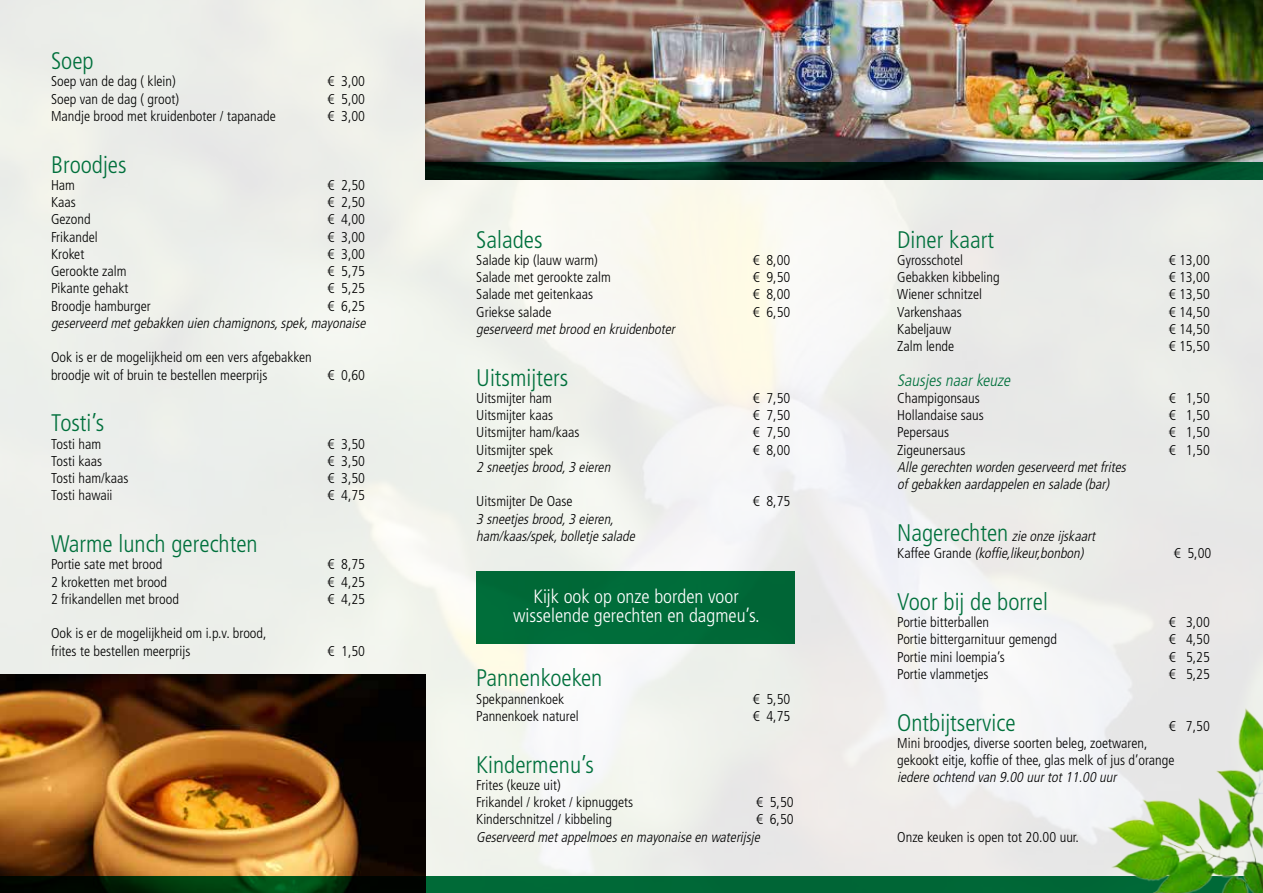
<style>
.page{position:relative;width:1263px;height:893px;background:#fff}
.page>*{position:absolute;margin:0;border:0;box-sizing:border-box;transform-origin:0 0}
.t1{font:300 condensed 24px "Frutiger LT Std";color:#00703c}
.t2{font:300 condensed 19.2px/19.2px "Frutiger LT Std";color:#fff;text-align:center}
.t3{font:italic 300 condensed 16.5px "Frutiger LT Std";color:#00703c}
.t4{font:300 condensed 14.25px/17.2px "Frutiger LT Std";color:#000}
.t5{font:italic 300 condensed 14.25px/17.2px "Frutiger LT Std";color:#000}
.s1{font-style:normal;font-size:24px;color:#00703c}
.s2{font-style:normal}
</style>
<div class="page">
<img style="left:0;top:0;width:1263px;height:877px">
<img style="left:0;top:674px;width:425px;height:203px">
<svg style="left:0;top:877px;width:1048px;height:16px;background:#004c23"></svg>
<img style="left:1048px;top:663px;width:215px;height:230px">
<img style="left:425px;top:0;width:838px;height:162px">
<svg style="left:425px;top:162px;width:838px;height:17px;background:#002d1b"></svg>
<div style="left:476px;top:571px;width:319px;height:72px;background:#00703c"></div>
<h1 class="t1" style="left:51px;top:47px;width:44px">Soep</h1>
<p class="t4" style="left:51px;top:73px;width:126px">Soep van de dag ( klein)</p>
<p class="t4" style="left:327px;top:73px;width:39px">€ 3,00</p>
<p class="t4" style="left:51px;top:90px;width:129px">Soep van de dag ( groot)</p>
<p class="t4" style="left:327px;top:90px;width:39px">€ 5,00</p>
<p class="t4" style="left:51px;top:107px;width:226px">Mandje brood met kruidenboter / tapanade</p>
<p class="t4" style="left:327px;top:107px;width:39px">€ 3,00</p>
<h1 class="t1" style="left:51px;top:151px;width:77px">Broodjes</h1>
<p class="t4" style="left:51px;top:176px;width:26px">Ham</p>
<p class="t4" style="left:327px;top:176px;width:39px">€ 2,50</p>
<p class="t4" style="left:51px;top:194px;width:26px">Kaas</p>
<p class="t4" style="left:327px;top:194px;width:39px">€ 2,50</p>
<p class="t4" style="left:51px;top:211px;width:41px">Gezond</p>
<p class="t4" style="left:327px;top:211px;width:39px">€ 4,00</p>
<p class="t4" style="left:51px;top:228px;width:48px">Frikandel</p>
<p class="t4" style="left:327px;top:228px;width:39px">€ 3,00</p>
<p class="t4" style="left:51px;top:245px;width:35px">Kroket</p>
<p class="t4" style="left:327px;top:245px;width:39px">€ 3,00</p>
<p class="t4" style="left:51px;top:263px;width:77px">Gerookte zalm</p>
<p class="t4" style="left:327px;top:263px;width:39px">€ 5,75</p>
<p class="t4" style="left:51px;top:280px;width:79px">Pikante gehakt</p>
<p class="t4" style="left:327px;top:280px;width:39px">€ 5,25</p>
<p class="t4" style="left:51px;top:297px;width:101px">Broodje hamburger</p>
<p class="t4" style="left:327px;top:297px;width:39px">€ 6,25</p>
<p class="t5" style="left:51px;top:314px;width:319px">geserveerd metgebakken uien chamignons,spek,mayonaise</p>
<p class="t4" style="left:51px;top:349px;width:262px">Ook is er de mogelijkheid om een vers afgebakken broodje wit of bruin te bestellen meerprijs</p>
<p class="t4" style="left:327px;top:366px;width:39px">€ 0,60</p>
<h1 class="t1" style="left:51px;top:409px;width:55px">Tosti’s</h1>
<p class="t4" style="left:51px;top:435px;width:52px">Tosti ham</p>
<p class="t4" style="left:327px;top:435px;width:39px">€ 3,50</p>
<p class="t4" style="left:51px;top:452px;width:53px">Tosti kaas</p>
<p class="t4" style="left:327px;top:452px;width:39px">€ 3,50</p>
<p class="t4" style="left:51px;top:470px;width:79px">Tosti ham/kaas</p>
<p class="t4" style="left:327px;top:470px;width:39px">€ 3,50</p>
<p class="t4" style="left:51px;top:487px;width:63px">Tosti hawaii</p>
<p class="t4" style="left:327px;top:487px;width:39px">€ 4,75</p>
<h1 class="t1" style="left:51px;top:530px;width:208px">Warme lunch gerechten</h1>
<p class="t4" style="left:51px;top:556px;width:113px">Portie sate met brood</p>
<p class="t4" style="left:327px;top:556px;width:39px">€ 8,75</p>
<p class="t4" style="left:51px;top:573px;width:118px">2 kroketten met brood</p>
<p class="t4" style="left:327px;top:573px;width:39px">€ 4,25</p>
<p class="t4" style="left:51px;top:590px;width:129px">2 frikandellen met brood</p>
<p class="t4" style="left:327px;top:590px;width:39px">€ 4,25</p>
<p class="t4" style="left:51px;top:625px;width:217px">Ook is er de mogelijkheid om i.p.v. brood, frites te bestellen meerprijs</p>
<p class="t4" style="left:327px;top:642px;width:39px">€ 1,50</p>
<h1 class="t1" style="left:476px;top:226px;width:68px">Salades</h1>
<p class="t4" style="left:476px;top:251px;width:123px">Salade kip (lauw warm)</p>
<p class="t4" style="left:753px;top:251px;width:39px">€ 8,00</p>
<p class="t4" style="left:476px;top:269px;width:136px">Salade met gerookte zalm</p>
<p class="t4" style="left:753px;top:269px;width:39px">€ 9,50</p>
<p class="t4" style="left:476px;top:286px;width:118px">Salade met geitenkaas</p>
<p class="t4" style="left:753px;top:286px;width:39px">€ 8,00</p>
<p class="t4" style="left:476px;top:303px;width:77px">Griekse salade</p>
<p class="t4" style="left:753px;top:303px;width:39px">€ 6,50</p>
<p class="t5" style="left:476px;top:320px;width:203px">geserveerd metbrood en kruidenboter</p>
<h1 class="t1" style="left:476px;top:364px;width:94px">Uitsmijters</h1>
<p class="t4" style="left:476px;top:389px;width:77px">Uitsmijter ham</p>
<p class="t4" style="left:753px;top:389px;width:39px">€ 7,50</p>
<p class="t4" style="left:476px;top:407px;width:78px">Uitsmijter kaas</p>
<p class="t4" style="left:753px;top:407px;width:39px">€ 7,50</p>
<p class="t4" style="left:476px;top:424px;width:105px">Uitsmijter ham/kaas</p>
<p class="t4" style="left:753px;top:424px;width:39px">€ 7,50</p>
<p class="t4" style="left:476px;top:441px;width:78px">Uitsmijter spek</p>
<p class="t4" style="left:753px;top:441px;width:39px">€ 8,00</p>
<p class="t5" style="left:476px;top:458px;width:139px">2 sneetjesbrood,3 eieren</p>
<p class="t4" style="left:476px;top:493px;width:98px">Uitsmijter De Oase</p>
<p class="t4" style="left:753px;top:493px;width:39px">€ 8,75</p>
<p class="t5" style="left:476px;top:510px;width:163px">3 sneetjesbrood,3 eieren, ham/kaas/spek,bolletje salade</p>
<h2 class="t2" style="left:513px;top:587px;width:248px">Kijk ook op onze borden voor wisselende gerechten en dagmeu’s.</h2>
<h1 class="t1" style="left:476px;top:664px;width:128px">Pannenkoeken</h1>
<p class="t4" style="left:476px;top:690px;width:90px">Spekpannenkoek</p>
<p class="t4" style="left:753px;top:690px;width:39px">€ 5,50</p>
<p class="t4" style="left:476px;top:707px;width:104px">Pannenkoek naturel</p>
<p class="t4" style="left:753px;top:707px;width:39px">€ 4,75</p>
<h1 class="t1" style="left:476px;top:751px;width:119px">Kindermenu’s</h1>
<p class="t4" style="left:476px;top:776px;width:159px">Frites (keuze uit)<br>Frikandel / kroket / kipnuggets</p>
<p class="t4" style="left:756px;top:794px;width:39px">€ 5,50</p>
<p class="t4" style="left:476px;top:811px;width:137px">Kinderschnitzel / kibbeling</p>
<p class="t4" style="left:756px;top:811px;width:39px">€ 6,50</p>
<p class="t5" style="left:476px;top:828px;width:288px">Geserveerd metappelmoesen mayonaise en waterijsje</p>
<h1 class="t1" style="left:897px;top:226px;width:98px">Diner kaart</h1>
<p class="t4" style="left:897px;top:251px;width:67px">Gyrosschotel</p>
<p class="t4" style="left:1169px;top:251px;width:43px">€ 13,00</p>
<p class="t4" style="left:897px;top:269px;width:104px">Gebakken kibbeling</p>
<p class="t4" style="left:1169px;top:269px;width:43px">€ 13,00</p>
<p class="t4" style="left:897px;top:286px;width:86px">Wiener schnitzel</p>
<p class="t4" style="left:1169px;top:286px;width:43px">€ 13,50</p>
<p class="t4" style="left:897px;top:303px;width:66px">Varkenshaas</p>
<p class="t4" style="left:1169px;top:303px;width:43px">€ 14,50</p>
<p class="t4" style="left:897px;top:321px;width:56px">Kabeljauw</p>
<p class="t4" style="left:1169px;top:321px;width:43px">€ 14,50</p>
<p class="t4" style="left:897px;top:338px;width:58px">Zalm lende</p>
<p class="t4" style="left:1169px;top:338px;width:43px">€ 15,50</p>
<p class="t3" style="left:897px;top:371px;width:118px">Sausjesnaarkeuze</p>
<p class="t4" style="left:897px;top:389px;width:84px">Champigonsaus</p>
<p class="t4" style="left:1169px;top:389px;width:43px">€ 1,50</p>
<p class="t4" style="left:897px;top:407px;width:88px">Hollandaise saus</p>
<p class="t4" style="left:1169px;top:407px;width:43px">€ 1,50</p>
<p class="t4" style="left:897px;top:424px;width:53px">Pepersaus</p>
<p class="t4" style="left:1169px;top:424px;width:43px">€ 1,50</p>
<p class="t4" style="left:897px;top:441px;width:70px">Zigeunersaus</p>
<p class="t4" style="left:1169px;top:441px;width:43px">€ 1,50</p>
<p class="t5" style="left:897px;top:458px;width:233px">Alle gerechten worden geserveerd metfrites ofgebakken aardappelen en salade (bar)</p>
<p class="t5" style="left:897px;top:527px;width:202px"><span class="s1">Nagerechten</span> zie onze ijskaart<br><span class="s2">K a ff e e G r a n d e</span> (koffie,likeur,bonbon)</p>
<p class="t4" style="left:1174px;top:545px;width:39px">€ 5,00</p>
<h1 class="t1" style="left:897px;top:588px;width:152px">Voor bij de borrel</h1>
<p class="t4" style="left:897px;top:614px;width:93px">Portie bitterballen</p>
<p class="t4" style="left:1169px;top:614px;width:43px">€ 3,00</p>
<p class="t4" style="left:897px;top:631px;width:161px">Portie bittergarnituur gemengd</p>
<p class="t4" style="left:1169px;top:631px;width:43px">€ 4,50</p>
<p class="t4" style="left:897px;top:648px;width:109px">Portie mini loempia’s</p>
<p class="t4" style="left:1169px;top:648px;width:43px">€ 5,25</p>
<p class="t4" style="left:897px;top:665px;width:93px">Portie vlammetjes</p>
<p class="t4" style="left:1169px;top:665px;width:43px">€ 5,25</p>
<h1 class="t1" style="left:897px;top:709px;width:120px">Ontbijtservice</h1>
<p class="t4" style="left:1169px;top:717px;width:43px">€ 7,50</p>
<p class="t4" style="left:897px;top:734px;width:279px">Mini broodjes, diverse soorten beleg, zoetwaren, gekookt eitje, koffie of thee, glas melk of jus d’orange</p>
<p class="t5" style="left:897px;top:769px;width:224px">iedere ochtend van 9.00 uurtot11.00 uur</p>
<p class="t4" style="left:897px;top:828px;width:183px">Onze keuken is open tot 20.00 uur.</p>
</div>
